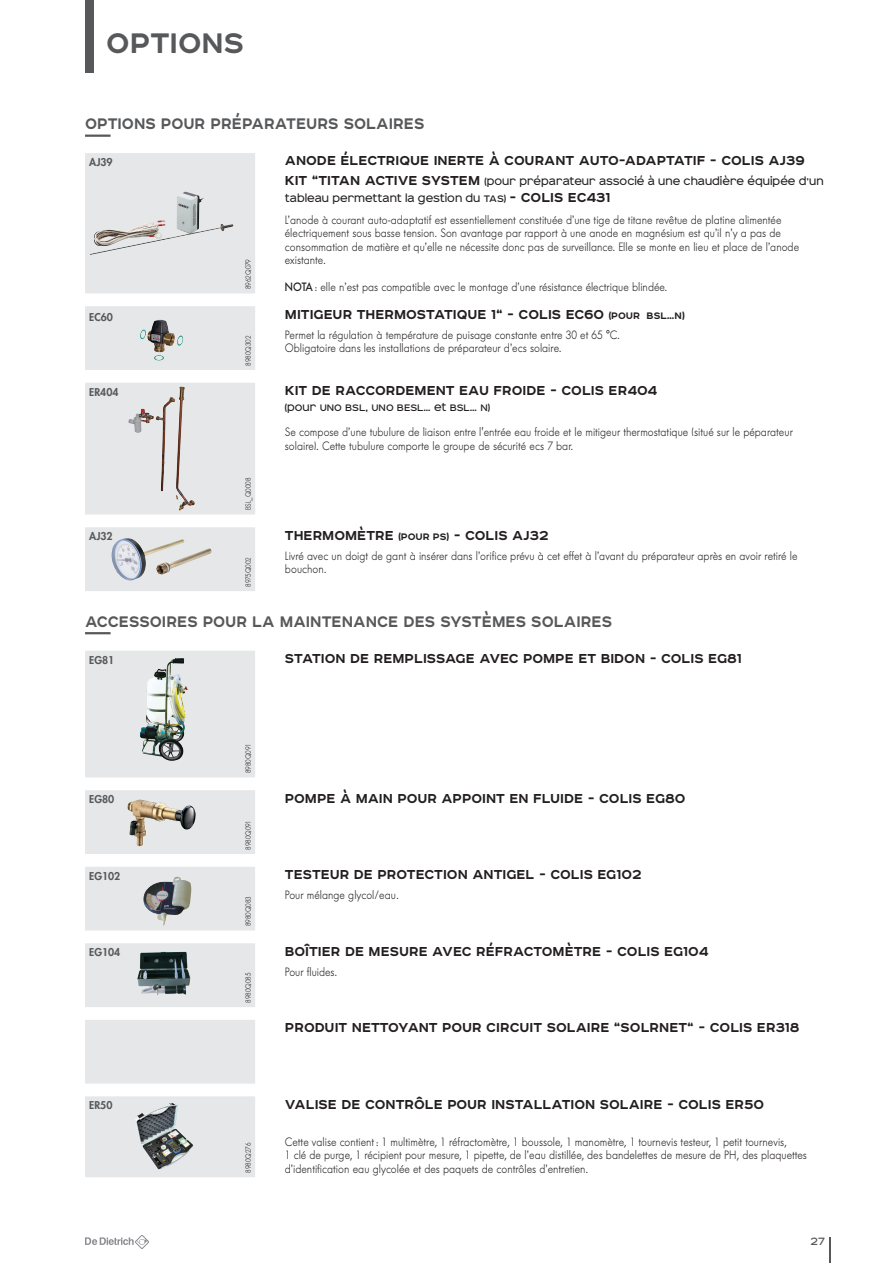
<style>
.page{position:relative;width:893px;height:1263px;background:#fff}
.page>*{position:absolute;margin:0;border:0;box-sizing:border-box;transform-origin:0 0}
.Titre_noir_haut_de_page_FT{font:700 36px "Affect";color:#57585a}
.Titre_gris_FT_1_colonne___filet{font:700 19.5px "Affect";color:#57585a;scale:.95 1}
.Conditions_Dimensions{font:700 16.5px "Affect";color:#231f20}
.t1{font:13.5px "Affect";color:#57585a}
.Texte_courant_fer_gauche_non_justifié_FT{font:300 12px/13.5px "Futura BQ";color:#231f20;scale:.9 1}
.Conditions_Dimensions-2{font:12px/16.5px "Affect";color:#231f20}
.Conditions_Dimensions_suite{font:12px "Affect";color:#231f20}
.Texte_courant_fer_gauche_justifié_FT{font:300 12px "Futura BQ";color:#231f20;scale:.9 1}
.N__Colis_pour_photo_FT{font:800 10.5px "Futura Std";color:#57585a}
.Reference_FT{font:300 7.5px "Futura BQ";color:#231f20;scale:.9 1}
.s1{font-weight:700;font-size:16.5px}
.s2{font-weight:500}
.s3{font-size:12px}
</style>
<div class="page">
<div style="left:85px;top:0;width:9px;height:72px;background:#57585a"></div>
<hr style="left:829px;top:1237px;width:2px;height:26px;background:#57585a">
<svg style="left:85px;top:1235px;width:64px;height:14px"></svg>
<svg style="left:85px;top:153px;width:170px;height:438px;background:#e5e5e7"></svg>
<img style="left:90px;top:192px;width:143px;height:63px">
<svg style="left:151px;top:320px;width:9px;height:10px"></svg>
<img style="left:178px;top:387px;width:3px;height:16px">
<img style="left:112px;top:538px;width:100px;height:42px">
<hr style="left:85px;top:135px;width:26px;height:2px;background:#57585a">
<hr style="left:85px;top:632px;width:26px;height:2px;background:#57585a">
<svg style="left:85px;top:651px;width:170px;height:526px;background:#dfe0e1"></svg>
<img style="left:153px;top:658px;width:22px;height:20px">
<img style="left:127px;top:799px;width:49px;height:47px">
<img style="left:143px;top:876px;width:34px;height:28px">
<img style="left:137px;top:952px;width:28px;height:36px">
<img style="left:153px;top:1103px;width:19px;height:8px">
<p class="Titre_noir_haut_de_page_FT" style="left:106px;top:17px;width:139px">OPTIONS</p>
<p class="Titre_gris_FT_1_colonne___filet" style="left:85px;top:110px;width:359px">OPTIONS POUR PRÉPARATEURS SOLAIRES</p>
<p class="N__Colis_pour_photo_FT" style="left:89px;top:155px;width:25px">AJ39</p>
<p class="Conditions_Dimensions" style="left:285px;top:149px;width:522px">ANODE ÉLECTRIQUE INERTE À COURANT AUTO-ADAPTATIF - COLIS AJ39</p>
<p class="Conditions_Dimensions-2" style="left:285px;top:173px;width:540px"><span class="s1">KIT “TITAN ACTIVE SYSTEM</span> (pour préparateur associé à une chaudière équipée d’un tableau permettant la gestion du TAS) <span class="s1">- COLIS EC431</span></p>
<p class="Texte_courant_fer_gauche_non_justifié_FT" style="left:285px;top:213px;width:573px">L’anode à courant auto-adaptatif est essentiellement constituée d’une tige de titane revêtue de platine alimentée électriquement sous basse tension. Son avantage par rapport à une anode en magnésium est qu’il n’y a pas de consommation de matière et qu’elle ne nécessite donc pas de surveillance. Elle se monte en lieu et place de l’anode existante.</p>
<p class="Texte_courant_fer_gauche_non_justifié_FT" style="left:285px;top:281px;width:426px"><span class="s2">NOTA</span>: elle n’est pas compatible avec le montage d’une résistance électrique blindée.</p>
<p class="Reference_FT" style="left:244px;top:289px;width:35px;rotate:-90deg">8962Q079</p>
<p class="N__Colis_pour_photo_FT" style="left:89px;top:311px;width:25px">EC60</p>
<p class="N__Colis_pour_photo_FT" style="left:89px;top:385px;width:31px">ER404</p>
<p class="N__Colis_pour_photo_FT" style="left:89px;top:530px;width:25px">AJ32</p>
<p class="Reference_FT" style="left:244px;top:366px;width:35px;rotate:-90deg">8980Q302</p>
<p class="Reference_FT" style="left:244px;top:510px;width:38px;rotate:-90deg">BSL_Q0008</p>
<p class="Reference_FT" style="left:244px;top:587px;width:35px;rotate:-90deg">8975Q002</p>
<p class="Conditions_Dimensions" style="left:285px;top:302px;width:401px">MITIGEUR THERMOSTATIQUE 1“ - COLIS EC60 <span class="s3">(POUR BSL…N)</span></p>
<p class="Texte_courant_fer_gauche_non_justifié_FT" style="left:285px;top:328px;width:374px">Permet la régulation à température de puisage constante entre 30 et 65 °C.</p>
<p class="Texte_courant_fer_gauche_non_justifié_FT" style="left:285px;top:341px;width:309px">Obligatoire dans les installations de préparateur d’ecs solaire.</p>
<p class="Conditions_Dimensions" style="left:285px;top:379px;width:374px">KIT DE RACCORDEMENT EAU FROIDE - COLIS ER404</p>
<p class="Conditions_Dimensions_suite" style="left:285px;top:399px;width:207px">(pour UNO BSL, UNO BESL… et BSL… N)</p>
<p class="Texte_courant_fer_gauche_non_justifié_FT" style="left:285px;top:426px;width:566px">Se compose d’une tubulure de liaison entre l'entrée eau froide et le mitigeur thermostatique (situé sur le péparateur solaire). Cette tubulure comporte le groupe de sécurité ecs 7 bar.</p>
<p class="Conditions_Dimensions" style="left:285px;top:523px;width:265px">THERMOMÈTRE <span class="s3">(POUR PS)</span> - COLIS AJ32</p>
<p class="Texte_courant_fer_gauche_non_justifié_FT" style="left:285px;top:549px;width:571px">Livré avec un doigt de gant à insérer dans l’orifice prévu à cet effet à l’avant du préparateur après en avoir retiré le bouchon.</p>
<p class="Titre_gris_FT_1_colonne___filet" style="left:85px;top:608px;width:556px">ACCESSOIRES POUR LA MAINTENANCE DES SYSTÈMES SOLAIRES</p>
<p class="N__Colis_pour_photo_FT" style="left:89px;top:653px;width:27px">EG81</p>
<p class="Conditions_Dimensions" style="left:285px;top:647px;width:458px">STATION DE REMPLISSAGE AVEC POMPE ET BIDON - COLIS EG81</p>
<p class="N__Colis_pour_photo_FT" style="left:89px;top:793px;width:27px">EG80</p>
<p class="N__Colis_pour_photo_FT" style="left:89px;top:869px;width:33px">EG102</p>
<p class="N__Colis_pour_photo_FT" style="left:89px;top:946px;width:33px">EG104</p>
<p class="N__Colis_pour_photo_FT" style="left:89px;top:1099px;width:25px">ER50</p>
<p class="Reference_FT" style="left:244px;top:773px;width:34px;rotate:-90deg">8980Q091</p>
<p class="Reference_FT" style="left:244px;top:850px;width:34px;rotate:-90deg">8980Q091</p>
<p class="Reference_FT" style="left:244px;top:926px;width:35px;rotate:-90deg">8980Q083</p>
<p class="Reference_FT" style="left:244px;top:1003px;width:35px;rotate:-90deg">8980Q085</p>
<p class="Reference_FT" style="left:244px;top:1173px;width:35px;rotate:-90deg">8980Q276</p>
<p class="Conditions_Dimensions" style="left:285px;top:786px;width:402px">POMPE À MAIN POUR APPOINT EN FLUIDE - COLIS EG80</p>
<p class="Conditions_Dimensions" style="left:285px;top:863px;width:358px">TESTEUR DE PROTECTION ANTIGEL - COLIS EG102</p>
<p class="Texte_courant_fer_gauche_justifié_FT" style="left:285px;top:888px;width:128px">Pour mélange glycol/eau.</p>
<p class="Conditions_Dimensions" style="left:285px;top:939px;width:425px">BOÎTIER DE MESURE AVEC RÉFRACTOMÈTRE - COLIS EG104</p>
<p class="Texte_courant_fer_gauche_non_justifié_FT" style="left:285px;top:965px;width:60px">Pour fluides.</p>
<p class="Conditions_Dimensions" style="left:285px;top:1016px;width:516px">PRODUIT NETTOYANT POUR CIRCUIT SOLAIRE “SOLRNET“ - COLIS ER318</p>
<p class="Conditions_Dimensions" style="left:285px;top:1092px;width:481px">VALISE DE CONTRÔLE POUR INSTALLATION SOLAIRE - COLIS ER50</p>
<p class="Texte_courant_fer_gauche_non_justifié_FT" style="left:285px;top:1135px;width:582px">Cette valise contient: 1 multimètre, 1 réfractomètre, 1 boussole, 1 manomètre, 1 tournevis testeur, 1 petit tournevis,<br>1 clé de purge, 1 récipient pour mesure, 1 pipette, de l’eau distillée, des bandelettes de mesure de PH, des plaquettes d’identification eau glycolée et des paquets de contrôles d’entretien.</p>
<p class="t1" style="left:811px;top:1231px;width:16px">27</p>
</div>
